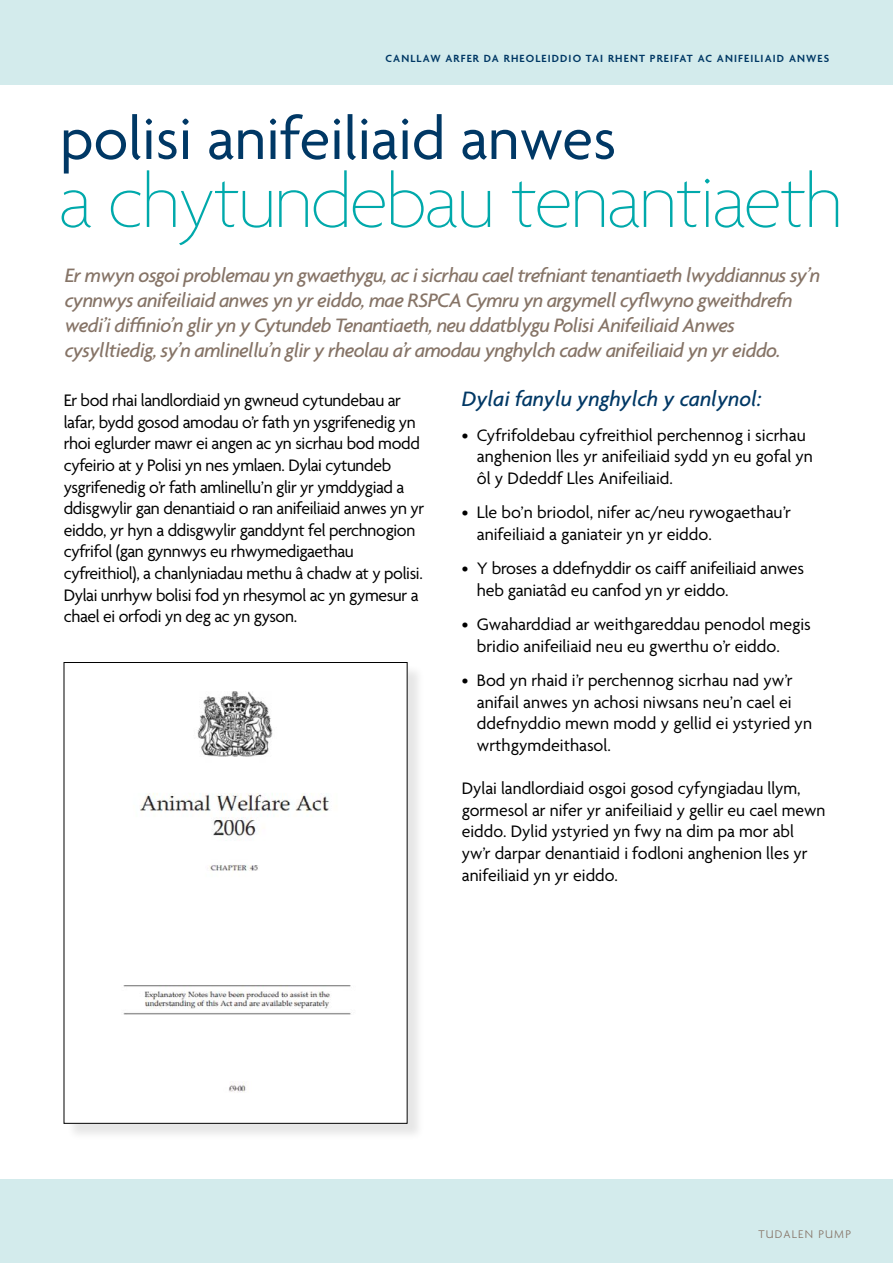
<style>
.page{position:relative;width:893px;height:1263px;background:#fff}
.page>*{position:absolute;margin:0;border:0;box-sizing:border-box;transform-origin:0 0}
.t1{font:100 79.5px "Agenda Bg";letter-spacing:-.03em;color:#00a9ab}
.t2{font:63px "Agenda";color:#003865}
.t3{font:italic 500 22.5px "Agenda";color:#003865}
.t4{font:italic 500 21px/25.2px "Agenda";letter-spacing:-.03em;color:#867467}
.t5{font:18px/21.6px "Agenda";letter-spacing:-.01em;color:#000}
.t6{font:300 12px "Agenda";letter-spacing:.1em;color:#867467}
.t7{font:600 11.25px "Agenda";letter-spacing:.1em;color:#003865}
</style>
<div class="page">
<div style="left:0;top:0;width:893px;height:84px;background:#d3ebec"></div>
<div style="left:0;top:1180px;width:893px;height:83px;background:#d3ebec"></div>
<div style="left:66px;top:664px;width:359px;height:477px;background:#000;opacity:.1"></div>
<img style="left:66px;top:664px;width:339px;height:457px">
<p class="t7" style="left:385px;top:51px;width:445px">CANLLAW ARFER DA RHEOLEIDDIO TAI RHENT PREIFAT AC ANIFEILIAID ANWES</p>
<h2 class="t2" style="left:60px;top:101px;width:557px">polisi anifeiliaid anwes</h2>
<h1 class="t1" style="left:58px;top:157px;width:786px">a chytundebau tenantiaeth</h1>
<p class="t4" style="left:65px;top:262px;width:757px">Er mwyn osgoi problemau yn gwaethygu, ac i sicrhau cael trefniant tenantiaeth lwyddiannus sy’n cynnwys anifeiliaid anwes yn yr eiddo, mae RSPCA Cymru yn argymell cyflwyno gweithdrefn wedi’i diffinio’n glir yn y Cytundeb Tenantiaeth, neu ddatblygu Polisi Anifeiliaid Anwes cysylltiedig, sy’n amlinellu’n glir y rheolau a’r amodau ynghylch cadw anifeiliaid yn yr eiddo.</p>
<p class="t3" style="left:462px;top:385px;width:301px">Dylai fanylu ynghylch y canlynol:</p>
<p class="t5" style="left:477px;top:424px;width:338px;text-indent:-15px">• Cyfrifoldebau cyfreithiol perchennog i sicrhau anghenion lles yr anifeiliaid sydd yn eu gofal yn ôl y Ddeddf Lles Anifeiliaid.</p>
<p class="t5" style="left:477px;top:501px;width:315px;text-indent:-15px">• Lle bo’n briodol, nifer ac/neu rywogaethau’r anifeiliaid a ganiateir yn yr eiddo.</p>
<p class="t5" style="left:477px;top:557px;width:329px;text-indent:-15px">• Y broses a ddefnyddir os caiff anifeiliaid anwes heb ganiatâd eu canfod yn yr eiddo.</p>
<p class="t5" style="left:477px;top:613px;width:336px;text-indent:-15px">• Gwaharddiad ar weithgareddau penodol megis bridio anifeiliaid neu eu gwerthu o’r eiddo.</p>
<p class="t5" style="left:477px;top:669px;width:337px;text-indent:-15px">• Bod yn rhaid i’r perchennog sicrhau nad yw’r anifail anwes yn achosi niwsans neu’n cael ei ddefnyddio mewn modd y gellid ei ystyried yn wrthgymdeithasol.</p>
<p class="t5" style="left:462px;top:777px;width:365px">Dylai landlordiaid osgoi gosod cyfyngiadau llym, gormesol ar nifer yr anifeiliaid y gellir eu cael mewn eiddo. Dylid ystyried yn fwy na dim pa mor abl yw’r darpar denantiaid i fodloni anghenion lles yr anifeiliaid yn yr eiddo.</p>
<p class="t5" style="left:64px;top:389px;width:362px">Er bod rhai landlordiaid yn gwneud cytundebau ar lafar, bydd gosod amodau o’r fath yn ysgrifenedig yn rhoi eglurder mawr ei angen ac yn sicrhau bod modd cyfeirio at y Polisi yn nes ymlaen. Dylai cytundeb ysgrifenedig o’r fath amlinellu’n glir yr ymddygiad a ddisgwylir gan denantiaid o ran anifeiliaid anwes yn yr eiddo, yr hyn a ddisgwylir ganddynt fel perchnogion cyfrifol (gan gynnwys eu rhwymedigaethau cyfreithiol), a chanlyniadau methu â chadw at y polisi.<br>Dylai unrhyw bolisi fod yn rhesymol ac yn gymesur a chael ei orfodi yn deg ac yn gyson.</p>
<p class="t6" style="left:758px;top:1227px;width:94px">TUDALEN PUMP</p>
</div>
